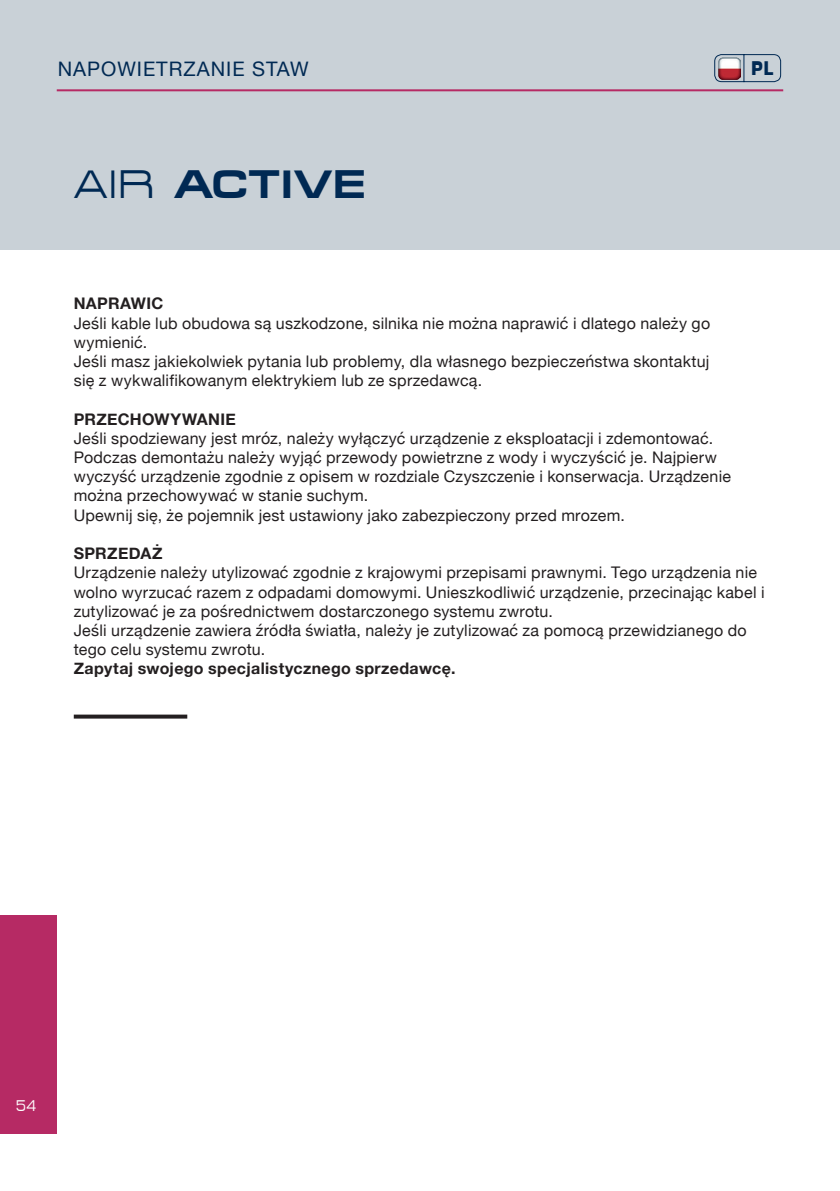
<style>
.page{position:relative;width:840px;height:1191px;background:#fff}
.page>*{position:absolute;margin:0;border:0;box-sizing:border-box;transform-origin:0 0}
.t1{font:700 40px "Micro Extend FLF";color:#002953}
.t2{font:20px "Helvetica Neue";letter-spacing:.05em;color:#002953}
.t3{font:700 20px "Micro FLF";color:#002953}
.t4{font:16px/19.2px "Helvetica Neue";letter-spacing:.015em;color:#231f20}
.t5{font:700 16px "Helvetica Neue";letter-spacing:.02em;color:#231f20}
.t6{font:15.6px "Micro FLF";color:#fff}
.s1{font-weight:400}
</style>
<div class="page">
<div style="left:0;top:0;width:839px;height:250px;background:#c9d1d7"></div>
<div style="left:0;top:915px;width:57px;height:218px;background:#b62a64"></div>
<hr style="left:57px;top:89px;width:725px;height:2px;background:#b62a64">
<svg style="left:714px;top:54px;width:67px;height:29px"></svg>
<img style="left:718px;top:57px;width:22px;height:22px">
<svg style="left:74px;top:714px;width:113px;height:4px"></svg>
<p class="t2" style="left:58px;top:54px;width:252px">NAPOWIETRZANIE STAW</p>
<p class="t3" style="left:750px;top:57px;width:24px">PL</p>
<h1 class="t1" style="left:74px;top:162px;width:294px"><span class="s1">AIR</span> ACTIVE</h1>
<p class="t5" style="left:74px;top:291px;width:91px">NAPRAWIC</p>
<p class="t4" style="left:74px;top:314px;width:637px">Jeśli kable lub obudowa są uszkodzone, silnika nie można naprawić i dlatego należy go wymienić.<br>Jeśli masz jakiekolwiek pytania lub problemy, dla własnego bezpieczeństwa skontaktuj się z wykwalifikowanym elektrykiem lub ze sprzedawcą.</p>
<p class="t5" style="left:74px;top:406px;width:163px">PRZECHOWYWANIE</p>
<p class="t4" style="left:74px;top:429px;width:658px">Jeśli spodziewany jest mróz, należy wyłączyć urządzenie z eksploatacji i zdemontować.<br>Podczas demontażu należy wyjąć przewody powietrzne z wody i wyczyścić je. Najpierw wyczyść urządzenie zgodnie z opisem w rozdziale Czyszczenie i konserwacja. Urządzenie można przechowywać w stanie suchym.<br>Upewnij się, że pojemnik jest ustawiony jako zabezpieczony przed mrozem.</p>
<p class="t5" style="left:74px;top:541px;width:90px">SPRZEDAŻ</p>
<p class="t4" style="left:74px;top:564px;width:692px">Urządzenie należy utylizować zgodnie z krajowymi przepisami prawnymi. Tego urządzenia nie wolno wyrzucać razem z odpadami domowymi. Unieszkodliwić urządzenie, przecinając kabel i zutylizować je za pośrednictwem dostarczonego systemu zwrotu.<br>Jeśli urządzenie zawiera źródła światła, należy je zutylizować za pomocą przewidzianego do tego celu systemu zwrotu.</p>
<p class="t5" style="left:74px;top:656px;width:383px">Zapytaj swojego specjalistycznego sprzedawcę.</p>
<p class="t6" style="left:16px;top:1097px;width:22px">54</p>
</div>
